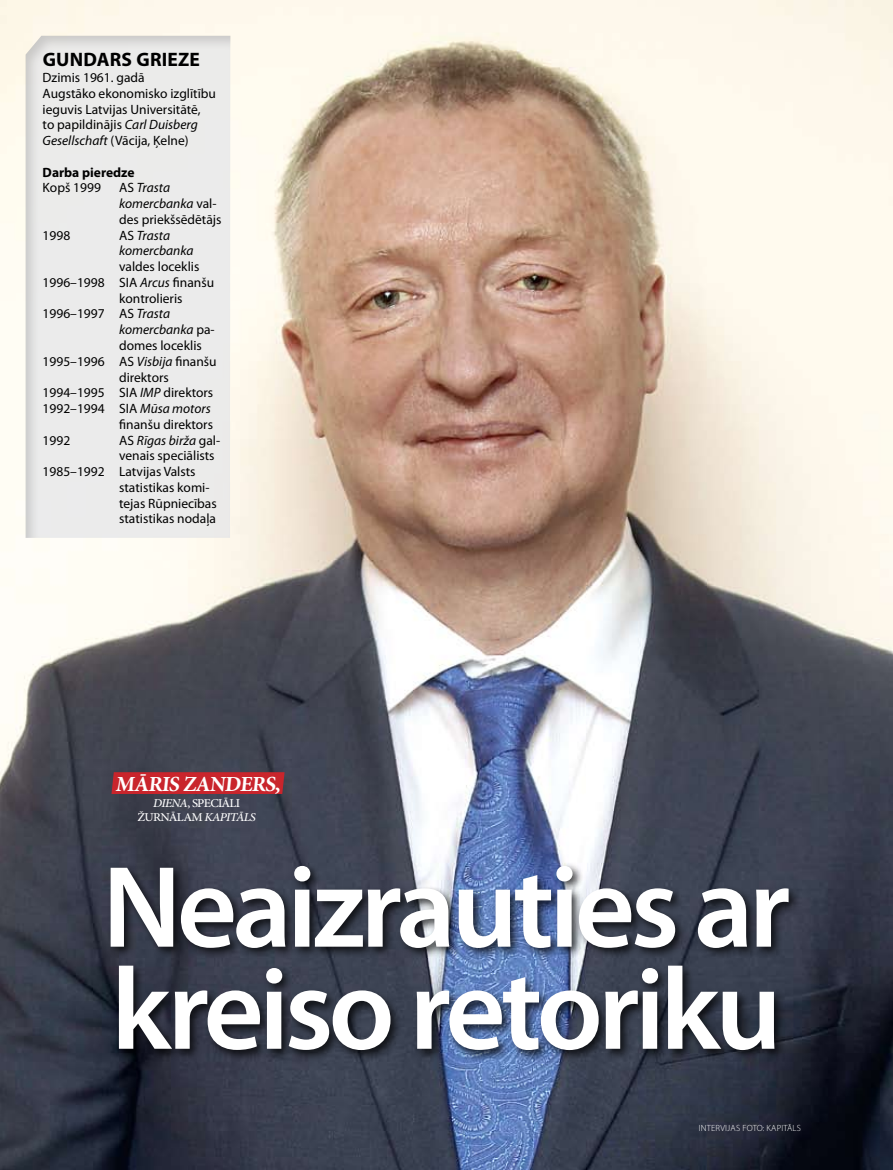
<style>
.page{position:relative;width:893px;height:1170px;background:#fff}
.page>*{position:absolute;margin:0;border:0;box-sizing:border-box;transform-origin:0 0}
.t1{font:600 117px/102px "Myriad Pro";letter-spacing:-.04em;color:#fff}
.t2{font:700 21.45px "Minion Pro";color:#fff}
.t3{font:700 19.5px "Myriad Pro";letter-spacing:.01em;color:#000}
.t4{font:13.5px/15.8px "Myriad Pro";color:#000}
.t5{font:italic 13.5px/15.8px "Myriad Pro";color:#000}
.t6{font:700 13.5px "Myriad Pro";color:#000}
.t7{font:500 12px/13.5px "Minion Pro";letter-spacing:-.05em;color:#fff;text-align:center;scale:1.05 1}
.t8{font:300 9px "Myriad Pro";letter-spacing:.02em;color:#fff}
.s1{font-style:italic}
.s2{font-style:normal}
</style>
<div class="page">
<img style="left:0;top:0;width:893px;height:1169px">
<div style="left:107px;top:861px;width:694px;height:200px;background:#000;opacity:.75"></div>
<div style="left:24px;top:34px;width:208px;height:505px;background:#ebebeb"></div>
<div style="left:111px;top:772px;width:174px;height:22px;background:#c9252c"></div>
<h3 class="t3" style="left:43px;top:47px;width:159px">GUNDARS GRIEZE</h3>
<p class="t4" style="left:43px;top:69px;width:175px">Dzimis 1961. gadā<br>Augstāko ekonomisko izglītību ieguvis Latvijas Universitātē,<br>to papildinājis <span class="s1">Carl Duisberg<br>Gesellschaft</span> (Vācija, Ķelne)</p>
<p class="t6" style="left:43px;top:163px;width:94px">DARBA PIEREDZE</p>
<p class="t4" style="left:43px;top:180px;width:60px">Kopš 1999</p>
<p class="t4" style="left:119px;top:180px;width:104px">AS <span class="s1">Trasta komercbanka</span> val&shy;des priekšsēdētājs</p>
<p class="t4" style="left:43px;top:227px;width:29px">1998</p>
<p class="t5" style="left:119px;top:227px;width:76px"><span class="s2">AS</span> Trasta komercbanka</p>
<p class="t4" style="left:119px;top:258px;width:82px">valdes loceklis</p>
<p class="t4" style="left:43px;top:274px;width:173px">1996–1998 SIA <span class="s1">Arcus</span> finanšu</p>
<p class="t4" style="left:119px;top:290px;width:65px">kontrolieris</p>
<p class="t4" style="left:43px;top:306px;width:129px">1996–1997 AS <span class="s1">Trasta</span></p>
<p class="t5" style="left:119px;top:321px;width:97px">komercbanka <span class="s2">pa-</span></p>
<p class="t4" style="left:119px;top:337px;width:84px">domes loceklis</p>
<p class="t4" style="left:43px;top:353px;width:176px">1995–1996 AS <span class="s1">Visbija</span> finanšu</p>
<p class="t4" style="left:119px;top:369px;width:51px">direktors</p>
<p class="t4" style="left:43px;top:384px;width:172px">1994–1995 SIA <span class="s1">IMP</span> direktors</p>
<p class="t4" style="left:43px;top:400px;width:170px">1992–1994 SIA <span class="s1">Mūsa motors</span></p>
<p class="t4" style="left:119px;top:416px;width:95px">finanšu direktors</p>
<p class="t4" style="left:43px;top:432px;width:29px">1992</p>
<p class="t5" style="left:119px;top:432px;width:103px"><span class="s2">AS</span> Rīgas birža <span class="s2">gal-</span></p>
<p class="t4" style="left:119px;top:447px;width:97px">venais speciālists</p>
<p class="t4" style="left:43px;top:463px;width:155px">1985–1992 Latvijas Valsts</p>
<p class="t4" style="left:119px;top:479px;width:92px">statistikas komi-</p>
<p class="t4" style="left:119px;top:495px;width:99px">tejas Rūpniecības</p>
<p class="t4" style="left:119px;top:510px;width:98px">statistikas nodaļa</p>
<h2 class="t2" style="left:115px;top:768px;width:169px">MĀRIS ZANDERS,</h2>
<p class="t7" style="left:138px;top:796px;width:114px"><span class="s1">DIENA</span>, SPECIĀLI<br>ŽURNĀLAM <span class="s1">KAPITĀLS</span></p>
<h1 class="t1" style="left:102px;top:853px;width:690px">Neaizrauties ar kreiso retoriku</h1>
<p class="t8" style="left:699px;top:1122px;width:104px">INTERVIJAS FOTO: KAPITĀLS</p>
</div>
